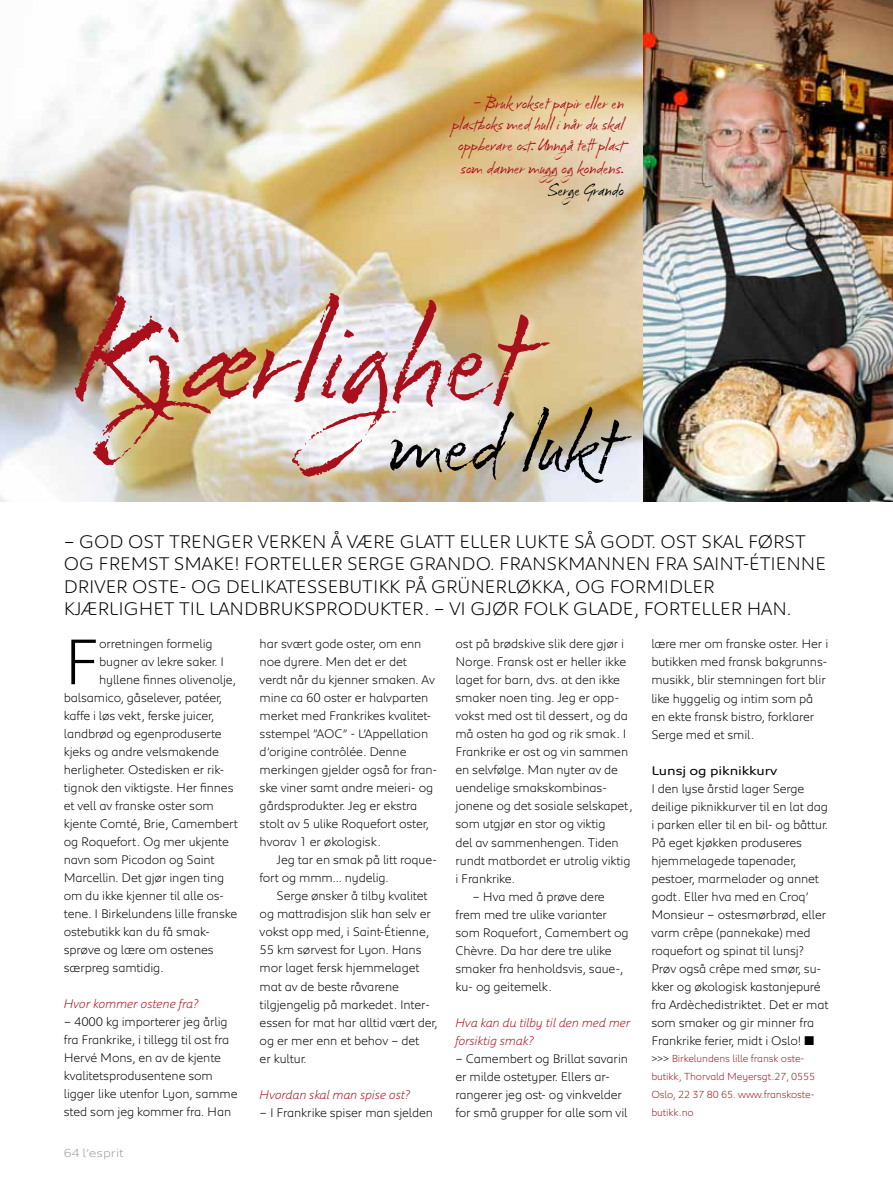
<style>
.page{position:relative;width:893px;height:1191px;background:#fff}
.page>*{position:absolute;margin:0;border:0;box-sizing:border-box;transform-origin:0 0}
.t1{font:146.55px "Fugu";letter-spacing:-.005em;color:#a8111c}
.t2{font:87px "Fugu";letter-spacing:-.005em;color:#000}
.t3{font:300 66px "Peugeot";color:#000}
.t4{font:300 18.75px/22.5px "Peugeot";letter-spacing:-.005em;color:#000}
.t5{font:18px/21.5px "Fugu";letter-spacing:-.005em;color:#a8111c;text-align:right}
.t6{font:18px "Fugu";letter-spacing:-.005em;color:#000}
.t7{font:300 12.75px/18px "Peugeot";letter-spacing:-.01em;color:#000}
.t8{font:italic 300 12.75px/18px "Peugeot";letter-spacing:-.01em;color:#a8111c}
.t9{font:12.75px "Peugeot Expanded";letter-spacing:-.01em;color:#000}
.t10{font:300 12px "Peugeot Expanded";color:#9c9e9f}
.t11{font:300 10.5px/18px "Peugeot";letter-spacing:-.01em;color:#a8111c}
.s1{color:#000}
</style>
<div class="page">
<img style="left:0;top:0;width:893px;height:501px">
<div style="left:70px;top:289px;width:491px;height:199px;background:#fff;opacity:.5"></div>
<h3 class="t5" style="left:452px;top:91px;width:178px">– Bruk vokset papir eller en plastboks med hull i når du skal oppbevare ost. Unngå tett plast som danner mugg og kondens.</h3>
<h3 class="t6" style="left:548px;top:179px;width:78px">Serge Grando</h3>
<h1 class="t1" style="left:73px;top:260px;width:454px">Kjærlighet</h1>
<h2 class="t2" style="left:389px;top:387px;width:230px">med lukt</h2>
<p class="t4" style="left:64px;top:529px;width:764px">– God ost treng er verken å være g latt eller lukte så godt. Ost skal først og fremst smake! forteller Serg e Grando. F ranskmannen fra Saint-Étienne driver oste- og delikatessebutikk på Grünerløkka, og formidler<br>kjærlig het til landbruksprodukter. – Vi gjør folk g lade, forteller han.</p>
<h3 class="t3" style="left:64px;top:615px;width:26px">F</h3>
<p class="t7" style="left:99px;top:634px;width:115px">orretningen formelig</p>
<p class="t7" style="left:455px;top:634px;width:178px">ost på brødskive slik dere gjør i<br>Norge. Fransk ost er heller ikke laget for barn, dvs. at den ikke smaker noen ting. Jeg er opp&shy;vokst med ost til dessert, og da må osten ha god og rik smak. I<br>Frankrike er ost og vin sammen en selvfølge. M an nyter av de uendelige smakskombinas&shy;jonene og det sosiale selskapet, som utgjør en stor og viktig<br>del av sammenhengen. Tiden rundt matbordet er utrolig viktig i Frankrike.</p>
<p class="t7" style="left:455px;top:886px;width:175px;text-indent:17px">– Hva med å prøve dere frem med tre ulike varianter som Roquefort, Camembert og<br>Chèvre. Da har dere tre ulike smaker fra henholdsvis, saue-, ku- og geitemelk.</p>
<p class="t8" style="left:455px;top:1012px;width:177px">Hva kan du tilby til den med mer forsiktig smak?</p>
<p class="t7" style="left:455px;top:1048px;width:174px">– Camembert og Brillat savarin er milde ostetyper. E llers ar&shy;rangerer jeg ost- og vinkvelder for små grupper for alle som vil</p>
<p class="t7" style="left:260px;top:634px;width:179px">har svært gode oster, om enn noe dyrere. Men det er det verdt når du kjenner smaken. Av mine ca 60 oster er halvparten merket med F rankrikes kvalitet&shy;sstempel ”AOC” - L’Appellation d’origine contrôlée. Denne merkingen gjelder også for fran&shy;ske viner samt andre meieri- og gårdsprodukter. Jeg er ekstra stolt av 5 ulike Roquefort oster, hvorav 1 er økologisk.</p>
<p class="t7" style="left:260px;top:850px;width:179px;text-indent:17px">Jeg tar en smak på litt roque&shy;fort og mmm... nydelig.</p>
<p class="t7" style="left:260px;top:886px;width:179px;text-indent:17px">Serge ønsker å tilby kvalitet og mattradisjon slik han selv er vokst opp med, i Saint-Étienne,<br>55 km sørvest for Lyon. Hans mor laget fersk hjemmelaget mat av de beste råvarene tilgjengelig på markedet. I nter&shy;essen for mat har alltid vært der, og er mer enn et behov – det<br>er kultur.</p>
<p class="t8" style="left:260px;top:1084px;width:152px">Hvordan skal man spise ost?</p>
<p class="t7" style="left:260px;top:1102px;width:175px">– I Frankrike spiser man sjelden</p>
<p class="t7" style="left:651px;top:634px;width:178px">lære mer om franske oster. H er i butikken med fransk bakgrunns&shy;musikk, blir stemningen fort blir like hyggelig og intim som på en ekte fransk bistro, forklarer<br>Serge med et smil.</p>
<p class="t9" style="left:651px;top:761px;width:127px">Lunsj og piknikkurv</p>
<p class="t7" style="left:651px;top:778px;width:179px">I den lyse årstid lager Serge deilige piknikkurver til en lat dag i parken eller til en bil- og båttur.<br>På eget kjøkken produseres hjemmelagede tapenader, pestoer, marmelader og annet godt. E ller hva med en Croq’<br>M onsieur – ostesmørbrød, eller varm crêpe (pannekake) med roquefort og spinat til lunsj?<br>Prøv også crêpe med smør, su&shy;kker og økologisk kastanjepuré fra Ardèchedistriktet. Det er mat som smaker og gir minner fra<br>Frankrike ferier, midt i Oslo! ■</p>
<p class="t11" style="left:651px;top:1049px;width:165px"><span class="s1">&gt;&gt;&gt;</span> Birkelundens lille fransk oste&shy;butikk, Thorvald M eyersgt.27, 0555<br>Oslo, 22 37 80 65. www.franskoste&shy;butikk.no</p>
<p class="t7" style="left:99px;top:652px;width:124px">bugner av lekre saker. I</p>
<p class="t7" style="left:99px;top:670px;width:138px">hyllene finnes olivenolje,</p>
<p class="t7" style="left:64px;top:688px;width:160px">balsamico, gåselever, patéer,</p>
<p class="t7" style="left:64px;top:706px;width:152px">kaffe i løs vekt, ferske juicer,</p>
<p class="t7" style="left:64px;top:724px;width:160px">landbrød og egenproduserte</p>
<p class="t7" style="left:64px;top:742px;width:157px">kjeks og andre velsmakende</p>
<p class="t7" style="left:64px;top:760px;width:162px">herligheter. Ostedisken er rik-</p>
<p class="t7" style="left:64px;top:778px;width:171px">tignok den viktigste. Her finnes</p>
<p class="t7" style="left:64px;top:796px;width:152px">et vell av franske oster som</p>
<p class="t7" style="left:64px;top:814px;width:176px">kjente Comté, Brie, Camembert</p>
<p class="t7" style="left:64px;top:832px;width:167px">og Roquefort. Og mer ukjente</p>
<p class="t7" style="left:64px;top:850px;width:153px">navn som Picodon og Saint</p>
<p class="t7" style="left:64px;top:868px;width:162px">M arcellin. Det gjør ingen ting</p>
<p class="t7" style="left:64px;top:886px;width:162px">om du ikke kjenner til alle os-</p>
<p class="t7" style="left:64px;top:904px;width:175px">tene. I Birkelundens lille franske</p>
<p class="t7" style="left:64px;top:922px;width:148px">ostebutikk kan du få smak-</p>
<p class="t7" style="left:64px;top:940px;width:151px">sprøve og lære om ostenes</p>
<p class="t7" style="left:64px;top:958px;width:101px">særpreg samtidig.</p>
<p class="t8" style="left:64px;top:994px;width:136px">Hvor kommer ostene fra?</p>
<p class="t7" style="left:64px;top:1012px;width:175px">– 4000 kg importerer jeg årlig fra F rankrike, i tillegg til ost fra<br>Hervé Mons, en av de kjente kvalitetsprodusentene som ligger like utenfor Lyon, samme sted som jeg kommer fra. H an</p>
<p class="t10" style="left:64px;top:1145px;width:62px">64 l’esprit</p>
</div>
